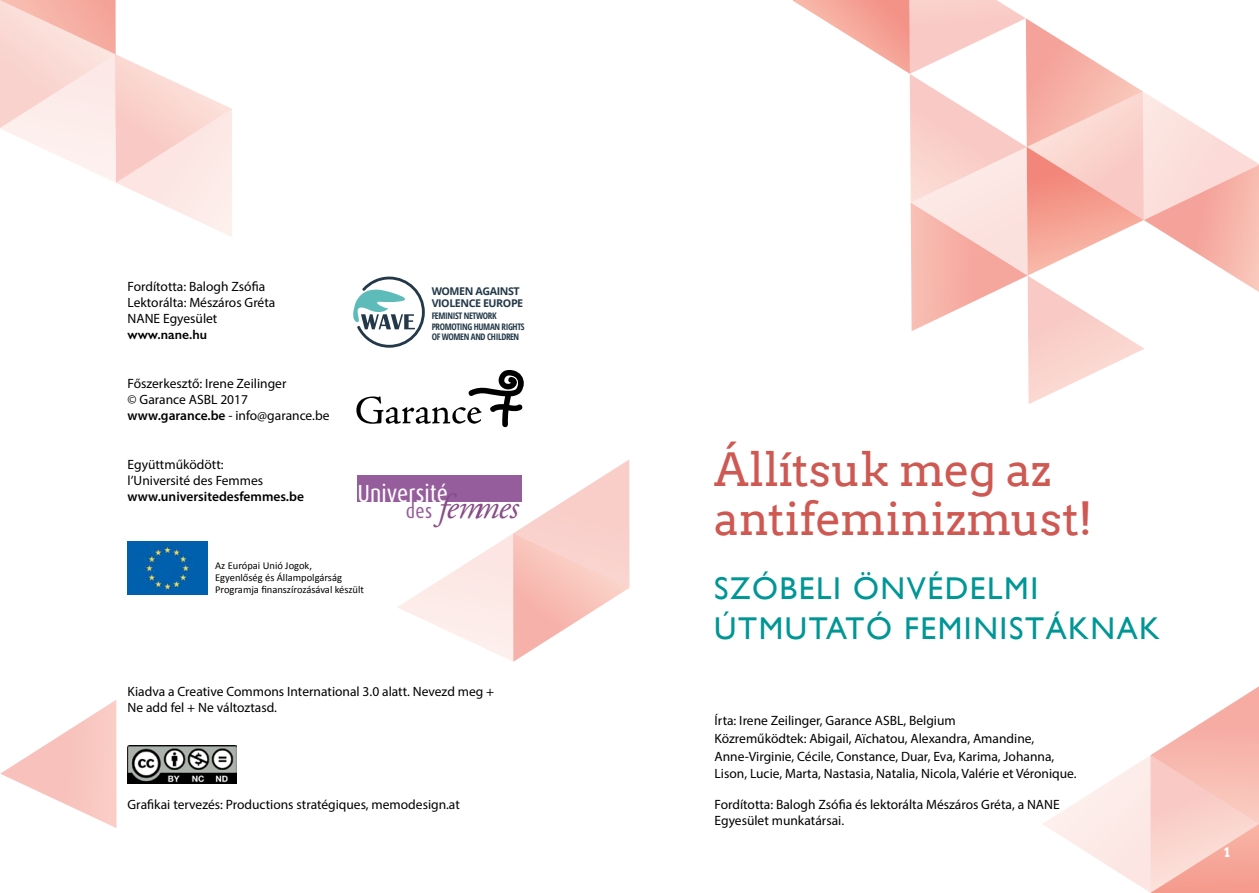
<style>
.page{position:relative;width:1259px;height:893px;background:#fff}
.page>*{position:absolute;margin:0;border:0;box-sizing:border-box;transform-origin:0 0}
.t1{font:45.9px/48.8px "Arvo";letter-spacing:-.005em;color:#ce5952}
.t2{font:italic 34.8px "Adobe Garamond";letter-spacing:-.03em;color:#884d87}
.t3{font:31.5px/40.2px "Gill Sans";letter-spacing:.05em;color:#009696}
.t4{font:24.75px "Dax Condensed";letter-spacing:.005em;color:#fff}
.t5{font:13.5px/16.2px "Myriad Pro";color:#000}
.t6{font:600 13.5px "Myriad Pro";color:#000}
.t7{font:600 13.5px "Gill Sans";color:#000}
.t8{font:700 13.5px "Arvo";color:#fff}
.t9{font:700 10.65px/12px "Open Sans";letter-spacing:-.04em;color:#233849}
.t10{font:10.5px/12px "Calibri";color:#000}
.t11{font:700 condensed 9px/10.5px "Open Sans";letter-spacing:-.04em;color:#233849}
.s1{font-weight:600}
.s2{font-family:"Dax Condensed";font-style:normal;font-size:20.4px;color:#965d9d}
.s3{font-family:"Dax Condensed";font-style:normal;font-size:20.25px;color:#965d9d}
</style>
<div class="page">
<svg style="left:0;top:700px;width:117px;height:128px"></svg>
<svg style="left:0;top:0;width:232px;height:237px"></svg>
<svg style="left:1043px;top:686px;width:216px;height:207px"></svg>
<svg style="left:398px;top:460px;width:231px;height:202px"></svg>
<div style="left:357px;top:475px;width:164px;height:27px;background:#965d9d"></div>
<img style="left:128px;top:745px;width:108px;height:38px">
<svg style="left:356px;top:370px;width:168px;height:57px"></svg>
<svg style="left:793px;top:0;width:466px;height:404px"></svg>
<svg style="left:353px;top:277px;width:72px;height:71px"></svg>
<img style="left:128px;top:541px;width:79px;height:53px">
<p class="t5" style="left:128px;top:278px;width:149px">Fordította: Balogh Zsófia<br>Lektorálta: Mészáros Gréta<br>NANE Egyesület</p>
<p class="t7" style="left:128px;top:326px;width:81px">www.nane.hu</p>
<p class="t5" style="left:128px;top:375px;width:203px">Főszerkesztő: Irene Zeilinger<br>© Garance ASBL 2017 <span class="s1">www.garance.be</span> - info@garance.be</p>
<p class="t5" style="left:128px;top:456px;width:137px">Együttműködött: l’Université des Femmes</p>
<p class="t6" style="left:128px;top:488px;width:178px">www.universitedesfemmes.be</p>
<p class="t9" style="left:432px;top:284px;width:93px">WOMEN AGAINST<br>VIOLENCE EUROPE</p>
<p class="t11" style="left:432px;top:310px;width:94px">FEMINIST NETWORK<br>PROMOTING HUMAN RIGHTS<br>OF WOMEN AND CHILDREN</p>
<h3 class="t4" style="left:357px;top:479px;width:92px">Université</h3>
<h2 class="t2" style="left:406px;top:488px;width:113px"><span class="s2">d</span><span class="s3">es</span> femmes</h2>
<p class="t10" style="left:215px;top:559px;width:150px">Az Európai Unió Jogok,<br>Egyenlőség és Állampolgárság<br>Programja finanszírozásával készült</p>
<p class="t5" style="left:128px;top:683px;width:368px">Kiadva a Creative Commons International 3.0 alatt. Nevezd meg +<br>Ne add fel + Ne változtasd.</p>
<p class="t5" style="left:128px;top:796px;width:334px">Grafikai tervezés: Productions stratégiques, memodesign.at</p>
<h1 class="t1" style="left:714px;top:445px;width:380px">Állítsuk meg az antifeminizmust!</h1>
<h3 class="t3" style="left:714px;top:567px;width:447px">SZÓBELI ÖNVÉDELMI<br>ÚTMUTATÓ FEMINISTÁKNAK</h3>
<p class="t5" style="left:714px;top:712px;width:363px;line-height:17.7px">Írta: Irene Zeilinger, Garance ASBL, Belgium<br>Közreműködtek: Abigail, Aïchatou, Alexandra, Amandine, Anne-Virginie, Cécile, Constance, Duar, Eva, Karima, Johanna, Lison, Lucie, Marta, Nastasia, Natalia, Nicola, Valérie et Véronique.</p>
<p class="t5" style="left:714px;top:796px;width:347px">Fordította: Balogh Zsófia és lektorálta Mészáros Gréta, a NANE<br>Egyesület munkatársai.</p>
<p class="t8" style="left:1224px;top:844px;width:7px">1</p>
</div>
